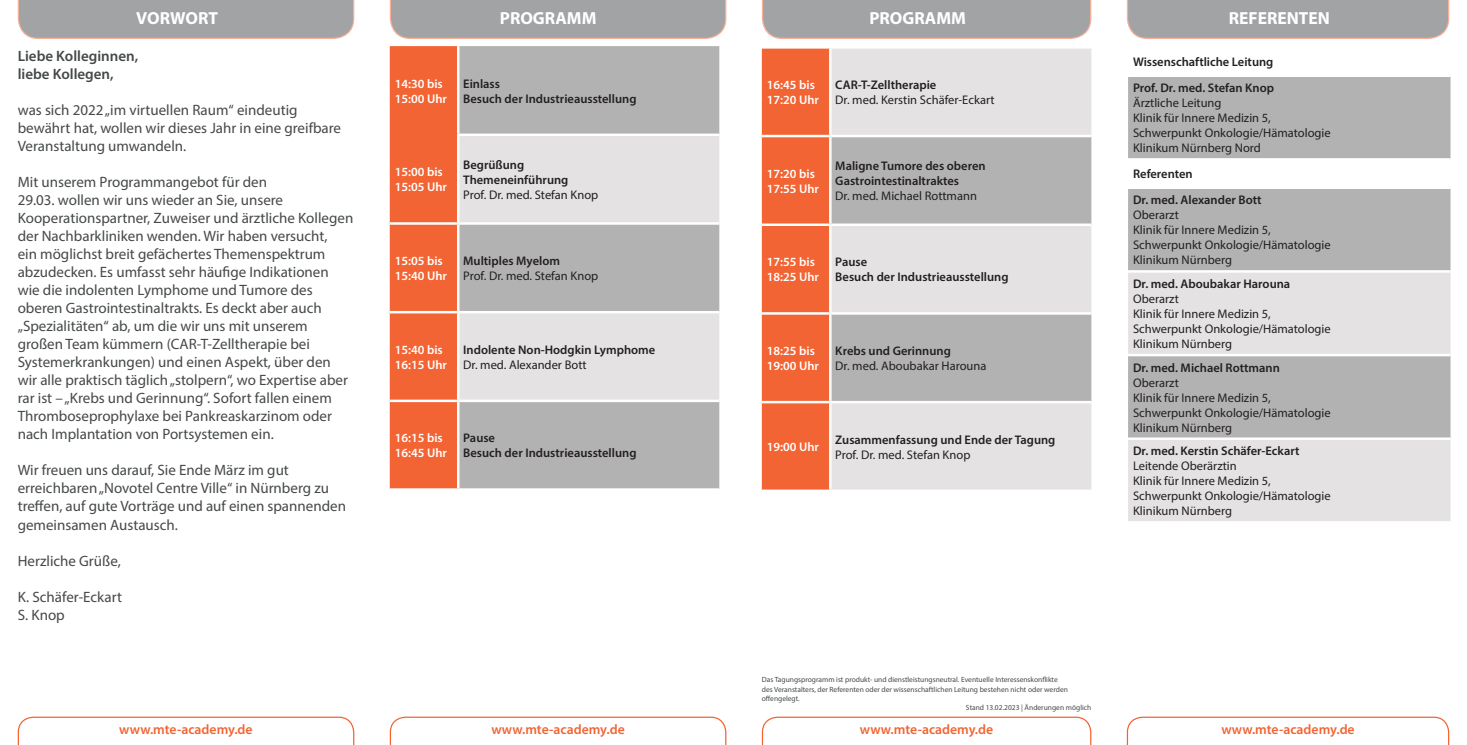
<style>
.page{position:relative;width:1467px;height:745px;background:#fff}
.page>*{position:absolute;margin:0;border:0;box-sizing:border-box;transform-origin:0 0}
.t1{font:700 17.5px "Myriad Pro";color:#fff}
.t2{font:15px/18px "Myriad Pro";color:#454849}
.t3{font:600 15px/18px "Myriad Pro";color:#454849}
.t4{font:600 13.75px "Myriad Pro";color:#f26433}
.t5{font:12.5px/15px "Myriad Pro";color:#231f20}
.t6{font:600 12.5px/15px "Myriad Pro";color:#231f20}
.t7{font:600 12.5px/15px "Myriad Pro";color:#fff}
.t8{font:7.5px "Myriad Pro";color:#454849}
</style>
<div class="page">
<svg style="left:17px;top:716px;width:338px;height:28px"></svg>
<svg style="left:389px;top:716px;width:338px;height:28px"></svg>
<svg style="left:761px;top:716px;width:331px;height:28px"></svg>
<svg style="left:1126px;top:716px;width:324px;height:28px"></svg>
<svg style="left:761px;top:0;width:331px;height:39px;background:#a6a5a5"></svg>
<svg style="left:389px;top:0;width:338px;height:39px;background:#a6a5a5"></svg>
<svg style="left:17px;top:0;width:338px;height:39px;background:#a6a5a5"></svg>
<svg style="left:1126px;top:0;width:324px;height:39px;background:#a6a5a5"></svg>
<svg style="left:1128px;top:77px;width:322px;height:193px;background:#bdbcbd"></svg>
<svg style="left:1128px;top:273px;width:322px;height:247px;background:#d3d2d2"></svg>
<hr style="left:1127px;top:186px;width:323px;height:3px;background:#fff">
<hr style="left:1128px;top:353px;width:322px;height:3px;background:#fff">
<hr style="left:1127px;top:160px;width:2px;height:26px;background:#fff">
<hr style="left:1127px;top:158px;width:323px;height:2px;background:#fff">
<hr style="left:1128px;top:437px;width:322px;height:2px;background:#fff">
<div style="left:390px;top:46px;width:67px;height:442px;background:#f26433"></div>
<div style="left:459px;top:46px;width:260px;height:442px;background:#b3b2b3"></div>
<svg style="left:459px;top:136px;width:260px;height:263px;background:#d4d2d2"></svg>
<hr style="left:390px;top:222px;width:68px;height:2px;background:#fff">
<hr style="left:458px;top:222px;width:261px;height:2px;background:#fff">
<hr style="left:390px;top:311px;width:68px;height:2px;background:#fff">
<hr style="left:458px;top:311px;width:261px;height:2px;background:#fff">
<hr style="left:390px;top:399px;width:68px;height:3px;background:#fff">
<hr style="left:457px;top:133px;width:262px;height:3px;background:#fff">
<hr style="left:458px;top:399px;width:261px;height:3px;background:#fff">
<div style="left:762px;top:49px;width:67px;height:440px;background:#f26433"></div>
<div style="left:832px;top:49px;width:259px;height:440px;background:#e4e2e2"></div>
<svg style="left:832px;top:137px;width:259px;height:263px;background:#c3c2c2"></svg>
<hr style="left:762px;top:135px;width:68px;height:2px;background:#fff">
<hr style="left:762px;top:223px;width:68px;height:3px;background:#fff">
<hr style="left:762px;top:312px;width:68px;height:2px;background:#fff">
<hr style="left:762px;top:400px;width:68px;height:3px;background:#fff">
<hr style="left:830px;top:400px;width:261px;height:3px;background:#fff">
<hr style="left:830px;top:312px;width:261px;height:2px;background:#fff">
<hr style="left:830px;top:135px;width:261px;height:2px;background:#fff">
<hr style="left:830px;top:223px;width:261px;height:3px;background:#fff">
<p class="t1" style="left:136px;top:6px;width:83px">VORWORT</p>
<p class="t1" style="left:500px;top:6px;width:98px">PROGRAMM</p>
<p class="t1" style="left:869px;top:6px;width:98px">PROGRAMM</p>
<p class="t1" style="left:1229px;top:6px;width:103px">REFERENTEN</p>
<p class="t6" style="left:1133px;top:49px;width:142px;line-height:26px">Wissenschaftliche Leitung<br>Prof. Dr. med. Stefan Knop</p>
<p class="t5" style="left:1133px;top:95px;width:199px">Ärztliche Leitung<br>Klinik für Innere Medizin 5,<br>Schwerpunkt Onkologie/Hämatologie<br>Klinikum Nürnberg Nord</p>
<p class="t6" style="left:1133px;top:161px;width:130px;line-height:26px">Referenten<br>Dr. med. Alexander Bott</p>
<p class="t5" style="left:1133px;top:207px;width:199px">Oberarzt<br>Klinik für Innere Medizin 5,<br>Schwerpunkt Onkologie/Hämatologie<br>Klinikum Nürnberg</p>
<p class="t6" style="left:1133px;top:276px;width:159px">Dr. med. Aboubakar Harouna</p>
<p class="t5" style="left:1133px;top:291px;width:199px">Oberarzt<br>Klinik für Innere Medizin 5,<br>Schwerpunkt Onkologie/Hämatologie<br>Klinikum Nürnberg</p>
<p class="t6" style="left:1133px;top:359px;width:148px">Dr. med. Michael Rottmann</p>
<p class="t5" style="left:1133px;top:374px;width:199px">Oberarzt<br>Klinik für Innere Medizin 5,<br>Schwerpunkt Onkologie/Hämatologie<br>Klinikum Nürnberg</p>
<p class="t6" style="left:1133px;top:443px;width:168px">Dr. med. Kerstin Schäfer-Eckart</p>
<p class="t5" style="left:1133px;top:458px;width:199px">Leitende Oberärztin<br>Klinik für Innere Medizin 5,<br>Schwerpunkt Onkologie/Hämatologie<br>Klinikum Nürnberg</p>
<p class="t3" style="left:18px;top:46px;width:122px">Liebe Kolleginnen, liebe Kollegen,</p>
<p class="t2" style="left:18px;top:101px;width:325px">was sich 2022 „im virtuellen Raum“ eindeutig bewährt hat, wollen wir dieses Jahr in eine greifbare<br>Veranstaltung umwandeln.</p>
<p class="t2" style="left:18px;top:173px;width:337px">Mit unserem Programmangebot für den<br>29.03. wollen wir uns wieder an Sie, unsere Kooperationspartner, Zuweiser und ärztliche Kollegen der Nachbarkliniken wenden. Wir haben versucht,<br>ein möglichst breit gefächertes Themenspektrum abzudecken. Es umfasst sehr häufige Indikationen wie die indolenten Lymphome und Tumore des oberen Gastrointestinaltrakts. Es deckt aber auch „Spezialitäten“ ab, um die wir uns mit unserem großen Team kümmern (CAR-T-Zelltherapie bei Systemerkrankungen) und einen Aspekt, über den wir alle praktisch täglich „stolpern“, wo Expertise aber rar ist – „Krebs und Gerinnung“. Sofort fallen einem Thromboseprophylaxe bei Pankreaskarzinom oder nach Implantation von Portsystemen ein.</p>
<p class="t2" style="left:18px;top:461px;width:330px">Wir freuen uns darauf, Sie Ende März im gut erreichbaren „Novotel Centre Ville“ in Nürnberg zu treffen, auf gute Vorträge und auf einen spannenden gemeinsamen Austausch.</p>
<p class="t2" style="left:18px;top:551px;width:105px">Herzliche Grüße,</p>
<p class="t2" style="left:18px;top:587px;width:106px">K. Schäfer-Eckart<br>S. Knop</p>
<p class="t7" style="left:395px;top:76px;width:54px">14:30 bis<br>15:00 Uhr</p>
<p class="t6" style="left:463px;top:76px;width:175px">Einlass<br>Besuch der Industrieausstellung</p>
<p class="t7" style="left:767px;top:77px;width:54px">16:45 bis<br>17:20 Uhr</p>
<p class="t6" style="left:835px;top:77px;width:103px">CAR-T-Zelltherapie</p>
<p class="t5" style="left:835px;top:92px;width:161px">Dr. med. Kerstin Schäfer-Eckart</p>
<p class="t7" style="left:395px;top:164px;width:54px">15:00 bis<br>15:05 Uhr</p>
<p class="t6" style="left:463px;top:157px;width:107px">Begrüßung<br>Themeneinführung</p>
<p class="t5" style="left:463px;top:187px;width:137px">Prof. Dr. med. Stefan Knop</p>
<p class="t7" style="left:767px;top:165px;width:54px">17:20 bis<br>17:55 Uhr</p>
<p class="t6" style="left:835px;top:158px;width:152px">Maligne Tumore des oberen<br>Gastrointestinaltraktes</p>
<p class="t5" style="left:835px;top:188px;width:143px">Dr. med. Michael Rottmann</p>
<p class="t7" style="left:395px;top:253px;width:54px">15:05 bis<br>15:40 Uhr</p>
<p class="t6" style="left:463px;top:253px;width:98px">Multiples Myelom</p>
<p class="t7" style="left:767px;top:254px;width:54px">17:55 bis<br>18:25 Uhr</p>
<p class="t6" style="left:835px;top:254px;width:175px">Pause<br>Besuch der Industrieausstellung</p>
<p class="t5" style="left:463px;top:268px;width:137px">Prof. Dr. med. Stefan Knop</p>
<p class="t7" style="left:395px;top:341px;width:54px">15:40 bis<br>16:15 Uhr</p>
<p class="t6" style="left:463px;top:341px;width:194px">Indolente Non-Hodgkin Lymphome</p>
<p class="t7" style="left:767px;top:343px;width:54px">18:25 bis<br>19:00 Uhr</p>
<p class="t6" style="left:835px;top:343px;width:117px">Krebs und Gerinnung</p>
<p class="t5" style="left:463px;top:356px;width:125px">Dr. med. Alexander Bott</p>
<p class="t5" style="left:835px;top:358px;width:153px">Dr. med. Aboubakar Harouna</p>
<p class="t7" style="left:395px;top:430px;width:54px">16:15 bis<br>16:45 Uhr</p>
<p class="t6" style="left:463px;top:430px;width:175px">Pause<br>Besuch der Industrieausstellung</p>
<p class="t6" style="left:835px;top:431px;width:222px">Zusammenfassung und Ende der Tagung</p>
<p class="t5" style="left:835px;top:446px;width:137px">Prof. Dr. med. Stefan Knop</p>
<p class="t7" style="left:767px;top:439px;width:54px">19:00 Uhr</p>
<p class="t8" style="left:762px;top:675px;width:297px">Das Tagungsprogramm ist produkt- und dienstleistungsneutral. Eventuelle Interessenskonflikte</p>
<p class="t8" style="left:762px;top:684px;width:308px">des Veranstalters, der Referenten oder der wissenschaftlichen Leitung bestehen nicht oder werden</p>
<p class="t8" style="left:762px;top:693px;width:39px">offengelegt.</p>
<p class="t8" style="left:966px;top:702px;width:127px">Stand 13.02.2023 | Änderungen möglich</p>
<p class="t4" style="left:119px;top:720px;width:135px">www.mte-academy.de</p>
<p class="t4" style="left:491px;top:720px;width:135px">www.mte-academy.de</p>
<p class="t4" style="left:860px;top:720px;width:135px">www.mte-academy.de</p>
<p class="t4" style="left:1221px;top:720px;width:135px">www.mte-academy.de</p>
</div>
